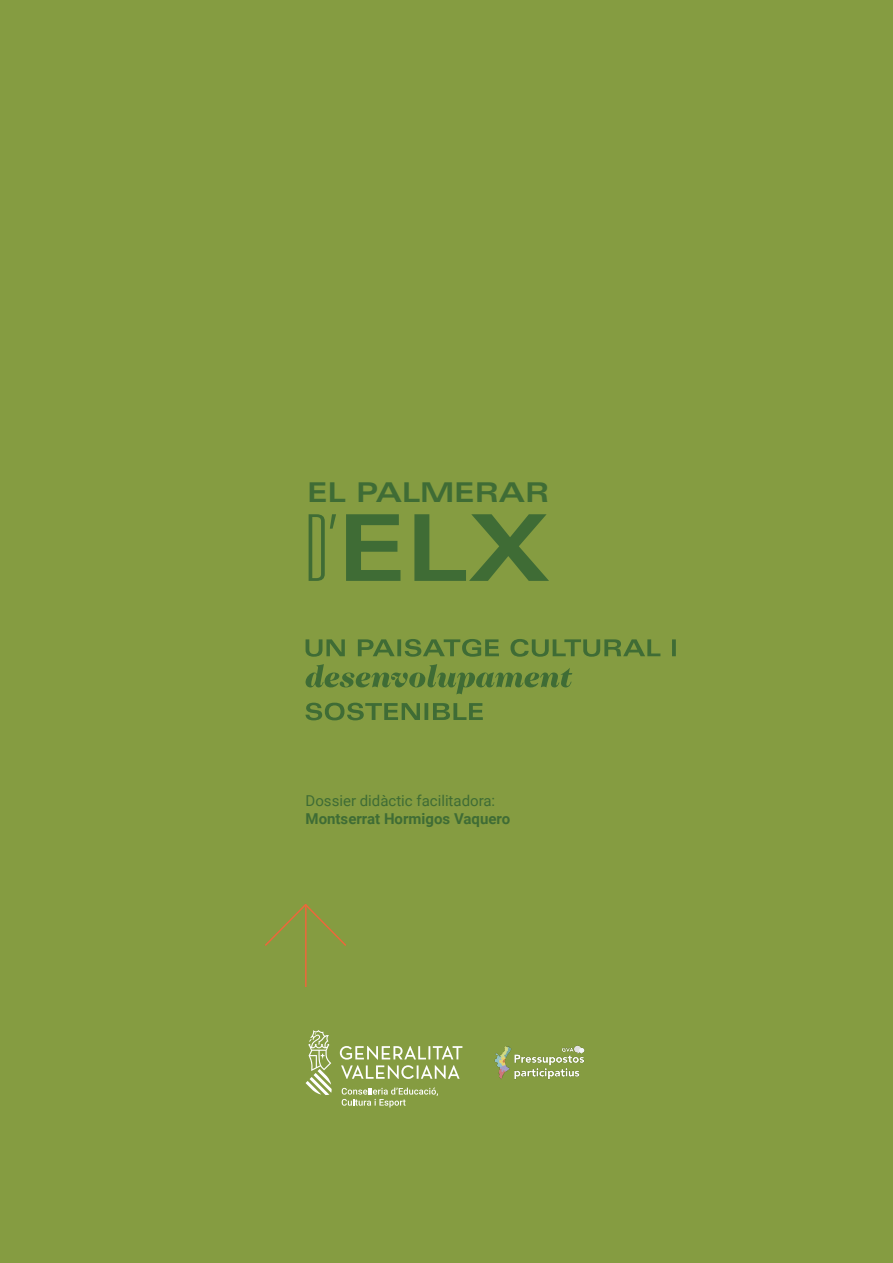
<style>
.page{position:relative;width:893px;height:1263px;background:#fff}
.page>*{position:absolute;margin:0;border:0;box-sizing:border-box;transform-origin:0 0}
.t1{font:700 expanded 92.25px "Univers LT Std";color:#3f6c35}
.t2{font:700 expanded 27.3px "Univers LT Std";color:#3f6c35}
.t3{font:15px "Roboto";color:#3f6c35}
.t4{font:700 15px "Roboto";color:#3f6c35}
.s1{font-weight:100;font-stretch:ultra-condensed}
</style>
<div class="page">
<div style="left:0;top:1px;width:893px;height:1262px;background:#859c41"></div>
<hr style="left:305px;top:904px;width:2px;height:83px;background:#ec683b">
<svg style="left:265px;top:904px;width:81px;height:43px"></svg>
<svg style="left:306px;top:703px;width:177px;height:17px"></svg>
<svg style="left:306px;top:664px;width:266px;height:30px"></svg>
<svg style="left:306px;top:639px;width:370px;height:18px"></svg>
<svg style="left:306px;top:1030px;width:156px;height:77px"></svg>
<img style="left:494px;top:1046px;width:91px;height:34px">
<h2 class="t2" style="left:308px;top:476px;width:243px">EL PALMERAR</h2>
<h1 class="t1" style="left:306px;top:496px;width:246px"><span class="s1">D’</span>ELX</h1>
<p class="t3" style="left:306px;top:790px;width:191px">Dossier didàctic facilitadora:</p>
<p class="t4" style="left:306px;top:808px;width:206px">Montserrat Hormigos Vaquero</p>
</div>
